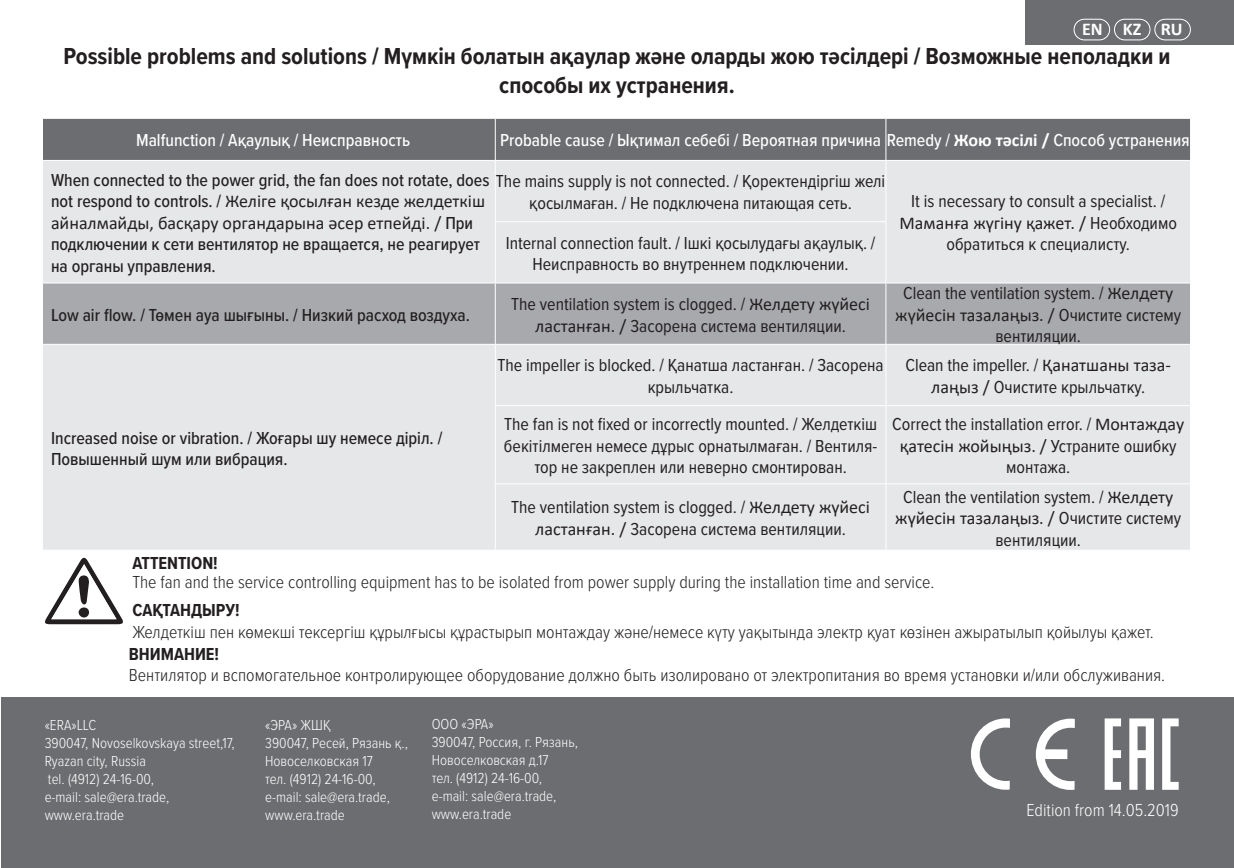
<style>
.page{position:relative;width:1234px;height:868px;background:#fff}
.page>*{position:absolute;margin:0;border:0;box-sizing:border-box;transform-origin:0 0}
.t1{font:700 24px/28.8px "Proxima Nova Cond";color:#231f20;text-align:center}
.t2{font:18px/21.6px "Proxima Nova Cond";color:#231f20;text-align:center}
.t3{font:500 18px/21.6px "Proxima Nova Cond";color:#231f20}
.t4{font:300 18px "Proxima Nova Cond";color:#231f20}
.t5{font:500 18px "Proxima Nova Cond";color:#fff}
.t6{font:700 18px "Proxima Nova Cond";color:#231f20}
.t7{font:300 18px "Proxima Nova Cond";color:#fff}
.t8{font:700 18px "Calibri";color:#fff}
.t9{font:300 15px "Proxima Nova Cond";color:#fff}
.s1{font-family:"Calibri";font-weight:700}
.s2{font-weight:400}
.s3{font-family:"Calibri";font-weight:400}
.s4{font-family:"Calibri"}
</style>
<div class="page">
<div style="left:1025px;top:0;width:208px;height:45px;background:#6c6d70"></div>
<div style="left:1113px;top:19px;width:37px;height:21px;border:1px solid #fff;border-radius:10px"></div>
<div style="left:1073px;top:19px;width:36px;height:21px;border:1px solid #fff;border-radius:10px"></div>
<div style="left:1153px;top:19px;width:37px;height:21px;border:1px solid #fff;border-radius:10px"></div>
<div style="left:1px;top:697px;width:1232px;height:170px;background:#6c6d70"></div>
<svg style="left:1104px;top:718px;width:74px;height:71px"></svg>
<svg style="left:971px;top:718px;width:38px;height:71px"></svg>
<svg style="left:1035px;top:718px;width:39px;height:71px"></svg>
<div style="left:1039px;top:749px;width:28px;height:10px;background:#fff"></div>
<div style="left:43px;top:119px;width:1146px;height:41px;background:#6c6d70"></div>
<div style="left:43px;top:161px;width:1146px;height:388px;background:#e6e7e9"></div>
<div style="left:43px;top:283px;width:1146px;height:61px;background:#a8a9ad"></div>
<hr style="left:494px;top:119px;width:1px;height:41px;background:#fff">
<hr style="left:885px;top:119px;width:1px;height:41px;background:#fff">
<hr style="left:494px;top:161px;width:1px;height:60px;background:#fff">
<hr style="left:885px;top:161px;width:1px;height:60px;background:#fff">
<hr style="left:495px;top:221px;width:391px;height:1px;background:#fff">
<hr style="left:494px;top:222px;width:1px;height:60px;background:#fff">
<hr style="left:885px;top:222px;width:1px;height:60px;background:#fff">
<hr style="left:42px;top:282px;width:453px;height:1px;background:#fff">
<hr style="left:495px;top:282px;width:390px;height:1px;background:#fff">
<hr style="left:494px;top:283px;width:1px;height:61px;background:#fff">
<hr style="left:885px;top:282px;width:305px;height:1px;background:#fff">
<hr style="left:885px;top:283px;width:1px;height:61px;background:#fff">
<hr style="left:42px;top:344px;width:453px;height:1px;background:#fff">
<hr style="left:495px;top:344px;width:390px;height:1px;background:#fff">
<hr style="left:494px;top:344px;width:1px;height:61px;background:#fff">
<hr style="left:885px;top:344px;width:305px;height:1px;background:#fff">
<hr style="left:885px;top:344px;width:1px;height:61px;background:#fff">
<hr style="left:495px;top:405px;width:390px;height:1px;background:#fff">
<hr style="left:494px;top:406px;width:1px;height:77px;background:#fff">
<hr style="left:885px;top:405px;width:305px;height:1px;background:#fff">
<hr style="left:885px;top:406px;width:1px;height:77px;background:#fff">
<hr style="left:495px;top:483px;width:390px;height:1px;background:#fff">
<hr style="left:494px;top:484px;width:1px;height:65px;background:#fff">
<hr style="left:885px;top:483px;width:305px;height:1px;background:#fff">
<hr style="left:885px;top:484px;width:1px;height:65px;background:#fff">
<svg style="left:45px;top:557px;width:78px;height:68px"></svg>
<div style="left:78px;top:607px;width:11px;height:10px;background:#231f20;border-radius:50%"></div>
<p class="t8" style="left:1081px;top:16px;width:102px">EN KZ RU</p>
<p class="t1" style="left:63px;top:41px;width:1108px">Possible problems and solutions / Мүмкін болатын ақаулар және оларды жою тәсілдері / Возможные неполадки и способы их устранения.</p>
<p class="t5" style="left:136px;top:127px;width:275px">Malfunction / Ақаулық / Неисправность</p>
<p class="t5" style="left:500px;top:127px;width:691px">Probable cause / Ықтимал себебі / Вероятная причина Remedy / <span class="s1">Жою тәсілі /</span> Способ устранения</p>
<p class="t3" style="left:51px;top:168px;width:835px">When connected to the power grid, the fan does not rotate, does <span class="s2">The mains supply is not connected. / Қоректендіргіш желі </span>not respond to controls. / <span class="s3">Желіге қосылған кезде желдеткіш<br>айналмайды, басқару органдарына әсер етпейді. /</span> При<br>подключении к сети вентилятор не вращается, не реагирует<br>на органы управления.</p>
<p class="t2" style="left:529px;top:191px;width:324px">қосылмаған. / Не подключена питающая сеть.</p>
<p class="t2" style="left:899px;top:190px;width:279px">It is necessary to consult a specialist. /<br><span class="s4">Маманға жүгіну қажет. /</span> Необходимо</p>
<p class="t2" style="left:505px;top:231px;width:371px">Internal connection fault. / Ішкі қосылудағы ақаулық. /</p>
<p class="t2" style="left:946px;top:233px;width:185px">обратиться к специалисту.</p>
<p class="t2" style="left:532px;top:253px;width:317px">Неисправность во внутреннем подключении.</p>
<p class="t3" style="left:51px;top:303px;width:420px">Low air flow. / Төмен ауа шығыны. / Низкий расход воздуха.</p>
<p class="t2" style="left:511px;top:292px;width:360px">The ventilation system is clogged. / <span class="s4">Желдету жүйесі ластанған. /</span> Засорена система вентиляции.</p>
<p class="t2" style="left:895px;top:281px;width:287px">Clean the ventilation system. / <span class="s4">Желдету жүйесін тазалаңыз. /</span> Очистите систему вентиляции.</p>
<p class="t3" style="left:51px;top:426px;width:393px">Increased noise or vibration. / Жоғары шу немесе діріл. /<br>Повышенный шум или вибрация.</p>
<p class="t2" style="left:497px;top:354px;width:387px">The impeller is blocked. / Қанатша ластанған. / Засорена крыльчатка.</p>
<p class="t2" style="left:905px;top:354px;width:267px">Clean the impeller. / <span class="s4">Қанатшаны таза&shy;лаңыз /</span> Очистите крыльчатку.</p>
<p class="t2" style="left:504px;top:412px;width:374px">The fan is not fixed or incorrectly mounted. / Желдеткіш бекітілмеген немесе дұрыс орнатылмаған. / Вентиля&shy;тор не закреплен или неверно смонтирован.</p>
<p class="t2" style="left:892px;top:412px;width:293px">Correct the installation error. / <span class="s4">Монтаждау қатесін жойыңыз. /</span> Устраните ошибку монтажа.</p>
<p class="t2" style="left:511px;top:495px;width:360px">The ventilation system is clogged. / <span class="s4">Желдету жүйесі ластанған. /</span> Засорена система вентиляции.</p>
<p class="t2" style="left:895px;top:485px;width:287px">Clean the ventilation system. / <span class="s4">Желдету жүйесін тазалаңыз. /</span> Очистите систему вентиляции.</p>
<p class="t6" style="left:132px;top:550px;width:87px">ATTENTION!</p>
<p class="t4" style="left:132px;top:568px;width:803px">The fan and the service controlling equipment has to be isolated from power supply during the installation time and service.</p>
<p class="t6" style="left:132px;top:597px;width:109px">САҚТАНДЫРУ!</p>
<p class="t4" style="left:132px;top:618px;width:1022px">Желдеткіш пен көмекші тексергіш құрылғысы құрастырып монтаждау және/немесе күту уақытында электр қуат көзінен ажыратылып қойылуы қажет.</p>
<p class="t6" style="left:129px;top:640px;width:92px">ВНИМАНИЕ!</p>
<p class="t4" style="left:129px;top:661px;width:1037px">Вентилятор и вспомогательное контролирующее оборудование должно быть изолировано от электропитания во время установки и/или обслуживания.</p>
<p class="t9" style="left:45px;top:714px;width:53px">«ERA»LLC</p>
<p class="t9" style="left:45px;top:732px;width:191px">390047, Novoselkovskaya street,17,</p>
<p class="t9" style="left:45px;top:750px;width:103px">Ryazan city, Russia</p>
<p class="t9" style="left:48px;top:768px;width:107px">tel. (4912) 24-16-00,</p>
<p class="t9" style="left:45px;top:786px;width:126px">e-mail: sale@era.trade,</p>
<p class="t9" style="left:45px;top:804px;width:81px">www.era.trade</p>
<p class="t9" style="left:431px;top:712px;width:63px">ООО «ЭРА»</p>
<p class="t9" style="left:431px;top:730px;width:148px">390047, Россия, г. Рязань,</p>
<p class="t9" style="left:431px;top:748px;width:118px">Новоселковская д.17</p>
<p class="t9" style="left:431px;top:766px;width:112px">тел. (4912) 24-16-00,</p>
<p class="t9" style="left:431px;top:784px;width:126px">e-mail: sale@era.trade,</p>
<p class="t9" style="left:431px;top:802px;width:81px">www.era.trade</p>
<p class="t9" style="left:265px;top:714px;width:67px">«ЭРА» ЖШҚ</p>
<p class="t9" style="left:265px;top:732px;width:144px">390047, Ресей, Рязань қ.,</p>
<p class="t9" style="left:265px;top:750px;width:109px">Новоселковская 17</p>
<p class="t9" style="left:265px;top:768px;width:112px">тел. (4912) 24-16-00,</p>
<p class="t9" style="left:265px;top:786px;width:126px">e-mail: sale@era.trade,</p>
<p class="t9" style="left:265px;top:804px;width:81px">www.era.trade</p>
<p class="t7" style="left:1026px;top:796px;width:154px">Edition from 14.05.2019</p>
</div>
